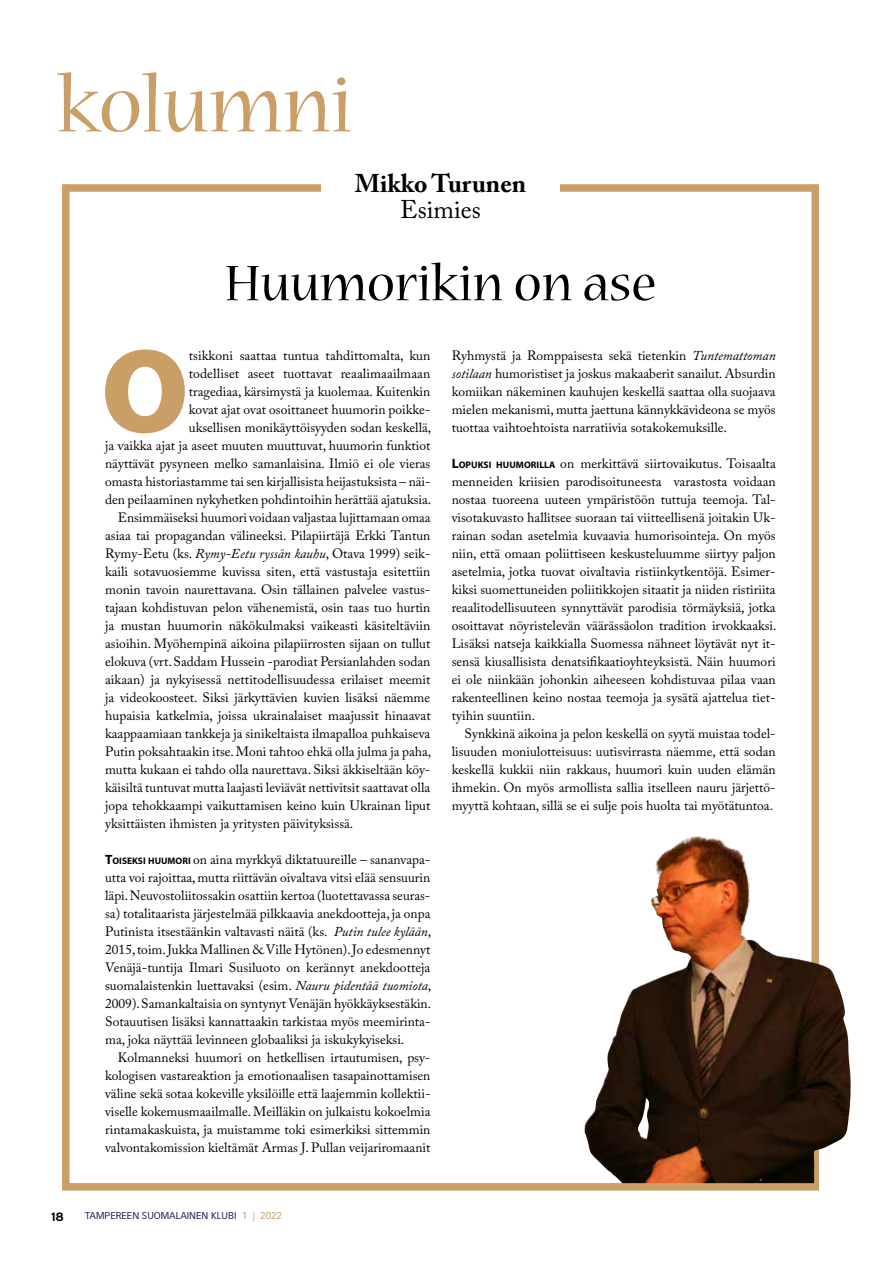
<style>
.page{position:relative;width:893px;height:1263px;background:#fff}
.page>*{position:absolute;margin:0;border:0;box-sizing:border-box;transform-origin:0 0}
.t1{font:900 120.3px "Myriad Pro";color:#ca9e67}
.t2{font:87px "Nueva Std";color:#ca9e67}
.t3{font:55.5px "Nueva Std";color:#000}
.t4{font:700 25.5px "Adobe Caslon Pro";color:#000}
.t5{font:25.5px "Adobe Caslon Pro";color:#000}
.t6{font:13.5px/18px "Adobe Caslon Pro";color:#000;text-align:justify}
.t7{font:700 12px "Interstate";color:#000}
.t8{font:9.75px "Vectora LT Std";color:#29235c}
.s1{font-style:italic}
.s2{font-family:"Myriad Pro";font-weight:700}
.s3{font-family:"Myriad Pro";font-weight:700;font-size:9.45px}
.s4{color:#ca9e67}
</style>
<div class="page">
<div style="left:62px;top:184px;width:757px;height:1006px;border:8px solid #ca9e67"></div>
<div style="left:321px;top:151px;width:239px;height:89px;background:#fff"></div>
<img style="left:585px;top:824px;width:266px;height:359px">
<h2 class="t2" style="left:57px;top:65px;width:297px">kolumni</h2>
<h3 class="t4" style="left:355px;top:168px;width:173px">Mikko Turunen</h3>
<h3 class="t5" style="left:400px;top:194px;width:82px">Esimies</h3>
<h3 class="t3" style="left:225px;top:258px;width:433px">Huumorikin on ase</h3>
<h1 class="t1" style="left:101px;top:311px;width:89px">O</h1>
<p class="t6" style="left:189px;top:346px;width:243px">tsikkoni saattaa tuntua tahdittomalta, kun</p>
<p class="t6" style="left:189px;top:364px;width:243px">todelliset aseet tuottavat reaalimaailmaan</p>
<p class="t6" style="left:189px;top:382px;width:243px">tragediaa, kärsimystä ja kuolemaa. Kuitenkin</p>
<p class="t6" style="left:189px;top:400px;width:243px">kovat ajat ovat osoittaneet huumorin poikke-</p>
<p class="t6" style="left:189px;top:418px;width:244px">uksellisen monikäyttöisyyden sodan keskellä,</p>
<p class="t6" style="left:105px;top:436px;width:327px">ja vaikka ajat ja aseet muuten muuttuvat, huumorin funktiot</p>
<p class="t6" style="left:105px;top:454px;width:327px">näyttävät pysyneen melko samanlaisina. Ilmiö ei ole vieras</p>
<p class="t6" style="left:105px;top:472px;width:327px">omasta historiastamme tai sen kirjallisista heijastuksista – näi-</p>
<p class="t6" style="left:105px;top:490px;width:328px">den peilaaminen nykyhetken pohdintoihin herättää ajatuksia.</p>
<p class="t6" style="left:118px;top:508px;width:314px">Ensimmäiseksi huumori voidaan valjastaa lujittamaan omaa</p>
<p class="t6" style="left:105px;top:526px;width:327px">asiaa tai propagandan välineeksi. Pilapiirtäjä Erkki Tantun</p>
<p class="t6" style="left:105px;top:544px;width:327px">Rymy-Eetu (ks. <span class="s1">Rymy-Eetu ryssän kauhu</span>, Otava 1999) seik-</p>
<p class="t6" style="left:105px;top:562px;width:327px">kaili sotavuosiemme kuvissa siten, että vastustaja esitettiin</p>
<p class="t6" style="left:105px;top:580px;width:327px">monin tavoin naurettavana. Osin tällainen palvelee vastus-</p>
<p class="t6" style="left:105px;top:598px;width:327px">tajaan kohdistuvan pelon vähenemistä, osin taas tuo hurtin</p>
<p class="t6" style="left:105px;top:616px;width:327px">ja mustan huumorin näkökulmaksi vaikeasti käsiteltäviin</p>
<p class="t6" style="left:105px;top:634px;width:327px">asioihin. Myöhempinä aikoina pilapiirrosten sijaan on tullut</p>
<p class="t6" style="left:105px;top:652px;width:327px">elokuva (vrt. Saddam Hussein -parodiat Persianlahden sodan</p>
<p class="t6" style="left:105px;top:670px;width:327px">aikaan) ja nykyisessä nettitodellisuudessa erilaiset meemit</p>
<p class="t6" style="left:105px;top:688px;width:327px">ja videokoosteet. Siksi järkyttävien kuvien lisäksi näemme</p>
<p class="t6" style="left:105px;top:706px;width:327px">hupaisia katkelmia, joissa ukrainalaiset maajussit hinaavat</p>
<p class="t6" style="left:105px;top:724px;width:327px">kaappaamiaan tankkeja ja sinikeltaista ilmapalloa puhkaiseva</p>
<p class="t6" style="left:105px;top:742px;width:328px">Putin poksahtaakin itse. Moni tahtoo ehkä olla julma ja paha,</p>
<p class="t6" style="left:105px;top:760px;width:327px">mutta kukaan ei tahdo olla naurettava. Siksi äkkiseltään köy-</p>
<p class="t6" style="left:105px;top:778px;width:327px">käisiltä tuntuvat mutta laajasti leviävät nettivitsit saattavat olla</p>
<p class="t6" style="left:105px;top:796px;width:327px">jopa tehokkaampi vaikuttamisen keino kuin Ukrainan liput</p>
<p class="t6" style="left:105px;top:814px;width:250px">yksittäisten ihmisten ja yritysten päivityksissä.</p>
<p class="t6" style="left:105px;top:850px;width:328px"><span class="s2">T</span><span class="s3">OISEKSI HUUMORI</span> on aina myrkkyä diktatuureille – sananvapa&shy;utta voi rajoittaa, mutta riittävän oivaltava vitsi elää sensuurin läpi. Neuvostoliitossakin osattiin kertoa (luotettavassa seuras&shy;sa) totalitaarista järjestelmää pilkkaavia anekdootteja, ja onpa Putinista itsestäänkin valtavasti näitä (ks. <span class="s1">Putin tulee kylään</span>, 2015, toim. Jukka Mallinen &amp; Ville Hytönen). Jo edesmennyt Venäjä-tuntija Ilmari Susiluoto on kerännyt anekdootteja suomalaistenkin luettavaksi (esim. <span class="s1">Nauru pidentää tuomiota</span>, 2009). Samankaltaisia on syntynyt Venäjän hyökkäyksestäkin.<br>Sotauutisen lisäksi kannattaakin tarkistaa myös meemirinta&shy;ma, joka näyttää levinneen globaaliksi ja iskukykyiseksi.</p>
<p class="t6" style="left:105px;top:1048px;width:327px;text-indent:13px">Kolmanneksi huumori on hetkellisen irtautumisen, psy&shy;kologisen vastareaktion ja emotionaalisen tasapainottamisen väline sekä sotaa kokeville yksilöille että laajemmin kollektii&shy;viselle kokemusmaailmalle. Meilläkin on julkaistu kokoelmia rintamakaskuista, ja muistamme toki esimerkiksi sittemmin valvontakomission kieltämät Armas J. Pullan veijariromaanit</p>
<p class="t6" style="left:452px;top:346px;width:325px">Ryhmystä ja Romppaisesta sekä tietenkin <span class="s1">Tuntemattoman sotilaan</span> humoristiset ja joskus makaaberit sanailut. Absurdin komiikan näkeminen kauhujen keskellä saattaa olla suojaava mielen mekanismi, mutta jaettuna kännykkävideona se myös tuottaa vaihtoehtoista narratiivia sotakokemuksille.</p>
<p class="t6" style="left:452px;top:454px;width:326px"><span class="s2">L</span><span class="s3">OPUKSI HUUMORILLA</span> on merkittävä siirtovaikutus. Toisaalta menneiden kriisien parodisoituneesta varastosta voidaan nostaa tuoreena uuteen ympäristöön tuttuja teemoja. Tal&shy;visotakuvasto hallitsee suoraan tai viitteellisenä joitakin Uk&shy;rainan sodan asetelmia kuvaavia humorisointeja. On myös niin, että omaan poliittiseen keskusteluumme siirtyy paljon asetelmia, jotka tuovat oivaltavia ristiinkytkentöjä. Esimer&shy;kiksi suomettuneiden poliitikkojen sitaatit ja niiden ristiriita reaalitodellisuuteen synnyttävät parodisia törmäyksiä, jotka osoittavat nöyristelevän väärässäolon tradition irvokkaaksi.<br>Lisäksi natseja kaikkialla Suomessa nähneet löytävät nyt it&shy;sensä kiusallisista denatsifikaatioyhteyksistä. Näin huumori ei ole niinkään johonkin aiheeseen kohdistuvaa pilaa vaan rakenteellinen keino nostaa teemoja ja sysätä ajattelua tiet&shy;tyihin suuntiin.</p>
<p class="t6" style="left:452px;top:724px;width:325px;text-indent:13px">Synkkinä aikoina ja pelon keskellä on syytä muistaa todel&shy;lisuuden moniulotteisuus: uutisvirrasta näemme, että sodan keskellä kukkii niin rakkaus, huumori kuin uuden elämän ihmekin. On myös armollista sallia itselleen nauru järjettö&shy;myyttä kohtaan, sillä se ei sulje pois huolta tai myötätuntoa.</p>
<p class="t7" style="left:51px;top:1210px;width:15px">18</p>
<p class="t8" style="left:85px;top:1210px;width:198px">TAMPEREEN SUOMALAINEN KLUBI <span class="s4">1 | 2022</span></p>
</div>
